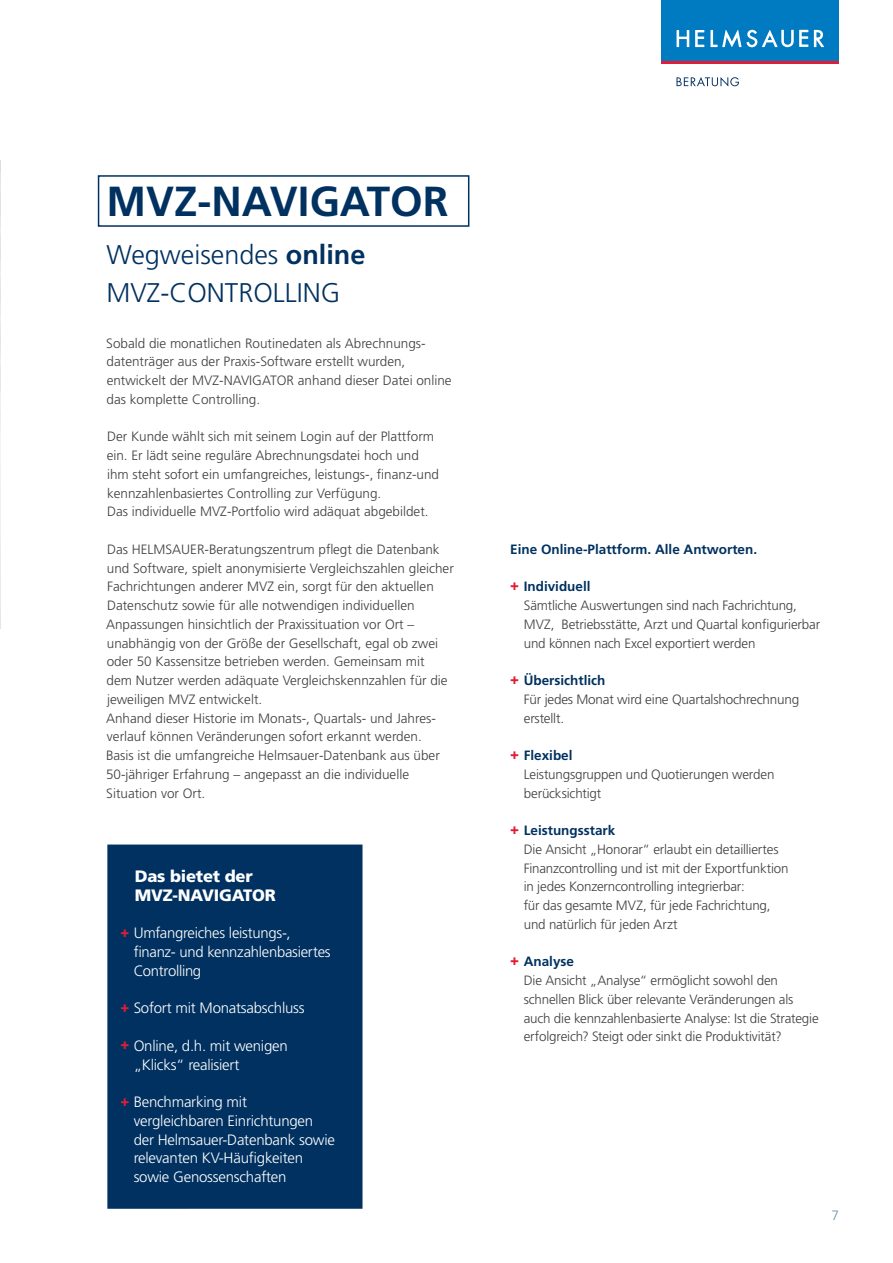
<style>
.page{position:relative;width:893px;height:1263px;background:#fff}
.page>*{position:absolute;margin:0;border:0;box-sizing:border-box;transform-origin:0 0}
.t1{font:700 42px "Frutiger LT Std";color:#003160}
.t2{font:300 27px/37.5px "Frutiger LT Std";color:#003160}
.t3{font:900 16.5px/18.8px "Frutiger LT Std";letter-spacing:-.015em;color:#fff}
.t4{font:300 15px/18.8px "Frutiger LT Std";letter-spacing:-.015em;color:#fff}
.t5{font:300 13.5px/18.8px "Frutiger LT Std";color:#3e3e3f}
.t6{font:700 13.5px "Frutiger LT Std";color:#003160}
.t7{font:300 13.5px "Frutiger LT Std";color:#6990a5}
.s1{font-weight:700}
.s2{font-weight:900;font-size:15px;color:#e01d35}
.s3{font-weight:700;color:#003160}
.s4{font-weight:900;color:#e01d35}
</style>
<div class="page">
<img style="left:0;top:160px;width:1px;height:469px">
<svg style="left:676px;top:77px;width:63px;height:10px"></svg>
<div style="left:662px;top:0;width:177px;height:62px;background:#007ac0"></div>
<hr style="left:662px;top:62px;width:177px;height:2px;background:#e01d35">
<svg style="left:676px;top:30px;width:13px;height:17px"></svg>
<svg style="left:695px;top:30px;width:9px;height:17px"></svg>
<svg style="left:814px;top:30px;width:10px;height:17px"></svg>
<svg style="left:710px;top:30px;width:98px;height:17px"></svg>
<div style="left:107px;top:844px;width:255px;height:365px;background:#003160"></div>
<div style="left:98px;top:175px;width:371px;height:52px;border:2px solid #003160"></div>
<h1 class="t1" style="left:106px;top:177px;width:344px">MVZ-NAVIGATOR</h1>
<h2 class="t2" style="left:106px;top:236px;width:261px">Wegweisendes <span class="s1">online<br></span>MVZ-CONTROLLING</h2>
<p class="t5" style="left:106px;top:334px;width:347px">Sobald die monatlichen Routinedaten als Abrechnungs&shy;datenträger aus der Praxis-Software erstellt wurden, entwickelt der MVZ-NAVIGATOR anhand dieser Datei online das komplette Controlling.</p>
<p class="t5" style="left:107px;top:427px;width:334px">Der Kunde wählt sich mit seinem Login auf der Plattform ein. Er lädt seine reguläre Abrechnungsdatei hoch und ihm steht sofort ein umfangreiches, leistungs-, fi nanz- und kennzahlenbasiertes Controlling zur Verfügung.<br>Das individuelle MVZ-Portfolio wird adäquat abgebildet.</p>
<p class="t5" style="left:106px;top:540px;width:349px">Das HELMSAUER-Beratungszentrum pflegt die Datenbank und Software, spielt anonymisierte Vergleichszahlen gleicher Fachrichtungen anderer MVZ ein, sorgt für den aktuellen Datenschutz sowie für alle notwendigen individuellen Anpassungen hinsichtlich der Praxissituation vor Ort – unabhängig von der Größe der Gesellschaft, egal ob zwei oder 50 Kassensitze betrieben werden. Gemeinsam mit<br>dem Nutzer werden adäquate Vergleichskennzahlen für die jeweiligen MVZ entwickelt.<br>Anhand dieser Historie im Monats-, Quartals- und Jahres&shy;verlauf können Veränderungen sofort erkannt werden.<br>Basis ist die umfangreiche Helmsauer-Datenbank aus über 50-jähriger Erfahrung – angepasst an die individuelle Situation vor Ort.</p>
<p class="t6" style="left:510px;top:541px;width:248px">Eine Online-Plattform. Alle Antworten.</p>
<p class="t5" style="left:524px;top:577px;width:298px;text-indent:-14px"><span class="s2">+</span> <span class="s3">Individuell<br></span>Sämtliche Auswertungen sind nach Fachrichtung, MVZ, Betriebsstätte, Arzt und Quartal konfigurierbar und können nach Excel exportiert werden</p>
<p class="t5" style="left:524px;top:671px;width:277px;text-indent:-13px"><span class="s2">+</span> <span class="s3">Übersichtlich<br></span>Für jedes Monat wird eine Quartalshochrechnung erstellt.</p>
<p class="t5" style="left:524px;top:746px;width:252px;text-indent:-14px"><span class="s2">+</span> <span class="s3">Flexibel<br></span>Leistungsgruppen und Quotierungen werden berücksichtigt</p>
<p class="t5" style="left:524px;top:821px;width:266px;text-indent:-14px"><span class="s2">+</span> <span class="s3">Leistungsstark<br></span>Die Ansicht „Honorar“ erlaubt ein detailliertes Finanzcontrolling und ist mit der Exportfunktion in jedes Konzerncontrolling integrierbar:<br>für das gesamte MVZ, für jede Fachrichtung, und natürlich für jeden Arzt</p>
<p class="t5" style="left:524px;top:952px;width:296px;text-indent:-14px"><span class="s2">+</span> <span class="s3">Analyse<br></span>Die Ansicht „Analyse“ ermöglicht sowohl den schnellen Blick über relevante Veränderungen als auch die kennzahlenbasierte Analyse: Ist die Strategie erfolgreich? Steigt oder sinkt die Produktivität?</p>
<p class="t3" style="left:135px;top:867px;width:142px">Das bietet der<br>MVZ-NAVIGATOR</p>
<p class="t4" style="left:134px;top:924px;width:199px;text-indent:-13px"><span class="s4">+</span> Umfangreiches leistungs-, finanz- und kennzahlenbasiertes<br>Controlling</p>
<p class="t4" style="left:121px;top:999px;width:186px"><span class="s4">+</span> Sofort mit Monatsabschluss</p>
<p class="t4" style="left:134px;top:1036px;width:156px;text-indent:-13px"><span class="s4">+</span> Online, d.h. mit wenigen „Klicks“ realisiert</p>
<p class="t4" style="left:134px;top:1093px;width:203px;text-indent:-13px"><span class="s4">+</span> Benchmarking mit vergleichbaren Einrichtungen der Helmsauer-Datenbank sowie relevanten KV-Häufigkeiten sowie Genossenschaften</p>
<p class="t7" style="left:831px;top:1207px;width:9px">7</p>
</div>
